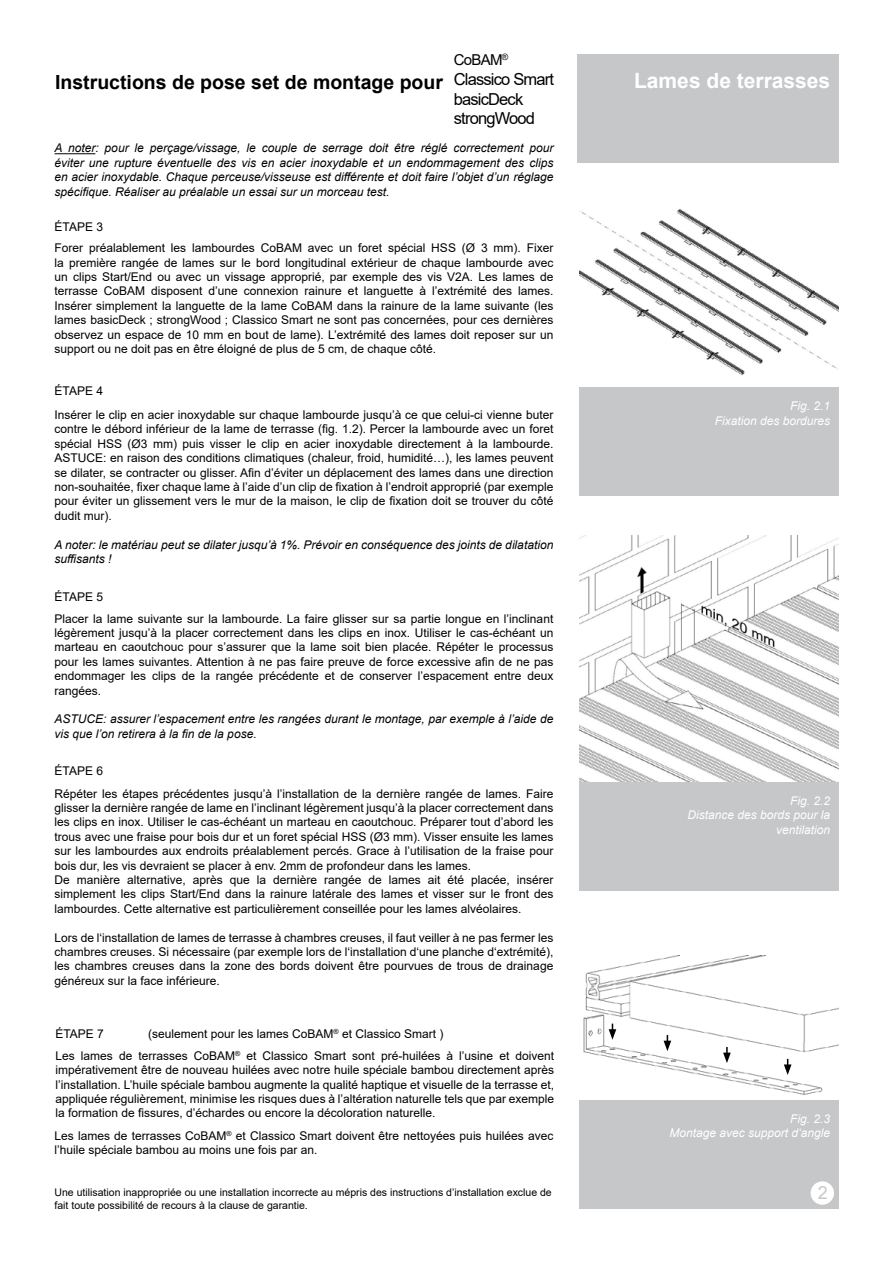
<style>
.page{position:relative;width:893px;height:1263px;background:#fff}
.page>*{position:absolute;margin:0;border:0;box-sizing:border-box;transform-origin:0 0}
.t1{font:700 21px "Arial";color:#fff}
.t2{font:700 19.5px "Arial";color:#000}
.t3{font:18px "Arial";color:#c6c7c8}
.t4{font:16.5px "Arial";letter-spacing:-.05em;color:#000}
.t5{font:15px "Arial";letter-spacing:-.05em;color:#000}
.t6{font:12px/14.4px "Arial";color:#000;text-align:justify}
.t7{font:italic 12px/14.4px "Arial";color:#000}
.t8{font:italic 12px/14.4px "Arial";color:#fff;text-align:right}
.t9{font:10.5px/12.6px "Arial";color:#000}
</style>
<div class="page">
<img style="left:579px;top:208px;width:260px;height:167px">
<div style="left:579px;top:387px;width:260px;height:109px;background:#c6c7c8"></div>
<img style="left:579px;top:536px;width:260px;height:246px">
<div style="left:579px;top:782px;width:260px;height:109px;background:#c6c7c8"></div>
<div style="left:579px;top:1100px;width:260px;height:109px;background:#c6c7c8"></div>
<div style="left:578px;top:54px;width:261px;height:109px;background:#c6c7c8"></div>
<div style="left:811px;top:1181px;width:23px;height:24px;background:#fff;border-radius:50%"></div>
<img style="left:583px;top:955px;width:256px;height:140px">
<svg style="left:609px;top:1023px;width:7px;height:17px"></svg>
<svg style="left:664px;top:1035px;width:7px;height:16px"></svg>
<svg style="left:723px;top:1047px;width:8px;height:16px"></svg>
<svg style="left:784px;top:1059px;width:7px;height:16px"></svg>
<hr style="left:55px;top:153px;width:40px;height:1px;background:#000">
<p class="t2" style="left:55px;top:69px;width:389px">Instructions de pose set de montage pour</p>
<p class="t5" style="left:454px;top:49px;width:56px">CoBAM<sup>®</sup></p>
<p class="t4" style="left:454px;top:68px;width:102px">Classico Smart</p>
<p class="t4" style="left:454px;top:87px;width:71px">basicDeck</p>
<p class="t4" style="left:454px;top:107px;width:83px">strongWood</p>
<p class="t7" style="left:55px;top:141px;width:500px;text-align:justify">A noter: pour le perçage/vissage, le couple de serrage doit être réglé correctement pour éviter une rupture éventuelle des vis en acier inoxydable et un endommagement des clips en acier inoxydable. Chaque perceuse/visseuse est différente et doit faire l’objet d’un réglage spécifique. Réaliser au préalable un essai sur un morceau test.</p>
<p class="t6" style="left:55px;top:219px;width:50px">ÉTAPE 3</p>
<p class="t6" style="left:55px;top:241px;width:500px">Forer préalablement les lambourdes CoBAM avec un foret spécial HSS (Ø 3 mm). Fixer la première rangée de lames sur le bord longitudinal extérieur de chaque lambourde avec un clips Start/End ou avec un vissage approprié, par exemple des vis V2A. Les lames de terrasse CoBAM disposent d’une connexion rainure et languette à l’extrémité des lames.<br>Insérer simplement la languette de la lame CoBAM dans la rainure de la lame suivante (les lames basicDeck ; strongWood ; Classico Smart ne sont pas concernées, pour ces dernières observez un espace de 10 mm en bout de lame). L’extrémité des lames doit reposer sur un support ou ne doit pas en être éloigné de plus de 5 cm, de chaque côté.</p>
<p class="t6" style="left:55px;top:384px;width:50px">ÉTAPE 4</p>
<p class="t6" style="left:55px;top:407px;width:500px">Insérer le clip en acier inoxydable sur chaque lambourde jusqu’à ce que celui-ci vienne buter contre le débord inférieur de la lame de terrasse (fig. 1.2). Percer la lambourde avec un foret spécial HSS (Ø3 mm) puis visser le clip en acier inoxydable directement à la lambourde.<br>ASTUCE: en raison des conditions climatiques (chaleur, froid, humidité…), les lames peuvent se dilater, se contracter ou glisser. Afin d’éviter un déplacement des lames dans une direction non-souhaitée, fixer chaque lame à l’aide d’un clip de fixation à l’endroit approprié (par exemple pour éviter un glissement vers le mur de la maison, le clip de fixation doit se trouver du côté dudit mur).</p>
<p class="t7" style="left:55px;top:537px;width:500px">A noter: le matériau peut se dilater jusqu’à 1%. Prévoir en conséquence des joints de dilatation suffisants !</p>
<p class="t6" style="left:55px;top:589px;width:50px">ÉTAPE 5</p>
<p class="t6" style="left:55px;top:611px;width:500px">Placer la lame suivante sur la lambourde. La faire glisser sur sa partie longue en l’inclinant légèrement jusqu’à la placer correctement dans les clips en inox. Utiliser le cas-échéant un marteau en caoutchouc pour s’assurer que la lame soit bien placée. Répéter le processus pour les lames suivantes. Attention à ne pas faire preuve de force excessive afin de ne pas endommager les clips de la rangée précédente et de conserver l’espacement entre deux rangées.</p>
<p class="t7" style="left:55px;top:712px;width:500px">ASTUCE: assurer l’espacement entre les rangées durant le montage, par exemple à l’aide de vis que l’on retirera à la fin de la pose.</p>
<p class="t6" style="left:55px;top:763px;width:50px">ÉTAPE 6</p>
<p class="t6" style="left:55px;top:786px;width:500px">Répéter les étapes précédentes jusqu’à l’installation de la dernière rangée de lames. Faire glisser la dernière rangée de lame en l’inclinant légèrement jusqu’à la placer correctement dans les clips en inox. Utiliser le cas-échéant un marteau en caoutchouc. Préparer tout d’abord les trous avec une fraise pour bois dur et un foret spécial HSS (Ø3 mm). Visser ensuite les lames sur les lambourdes aux endroits préalablement percés. Grace à l’utilisation de la fraise pour bois dur, les vis devraient se placer à env. 2mm de profondeur dans les lames.</p>
<p class="t6" style="left:55px;top:872px;width:500px">De manière alternative, après que la dernière rangée de lames ait été placée, insérer simplement les clips Start/End dans la rainure latérale des lames et visser sur le front des lambourdes. Cette alternative est particulièrement conseillée pour les lames alvéolaires.</p>
<p class="t6" style="left:55px;top:930px;width:500px">Lors de l‘installation de lames de terrasse à chambres creuses, il faut veiller à ne pas fermer les chambres creuses. Si nécessaire (par exemple lors de l‘installation d‘une planche d‘extrémité), les chambres creuses dans la zone des bords doivent être pourvues de trous de drainage généreux sur la face inférieure.</p>
<p class="t6" style="left:55px;top:1026px;width:50px">ÉTAPE 7</p>
<p class="t6" style="left:55px;top:1048px;width:500px">Les lames de terrasses CoBAM<sup>®</sup> et Classico Smart sont pré-huilées à l’usine et doivent impérativement être de nouveau huilées avec notre huile spéciale bambou directement après l’installation. L’huile spéciale bambou augmente la qualité haptique et visuelle de la terrasse et, appliquée régulièrement, minimise les risques dues à l’altération naturelle tels que par exemple la formation de fissures, d’échardes ou encore la décoloration naturelle.</p>
<p class="t6" style="left:148px;top:1026px;width:297px">(seulement pour les lames CoBAM<sup>®</sup> et Classico Smart )</p>
<p class="t6" style="left:55px;top:1128px;width:500px">Les lames de terrasses CoBAM<sup>®</sup> et Classico Smart doivent être nettoyées puis huilées avec l’huile spéciale bambou au moins une fois par an.</p>
<p class="t9" style="left:55px;top:1186px;width:499px">Une utilisation inappropriée ou une installation incorrecte au mépris des instructions d’installation exclue de fait toute possibilité de recours à la clause de garantie.</p>
<p class="t1" style="left:634px;top:66px;width:198px">Lames de terrasses</p>
<p class="t8" style="left:790px;top:399px;width:42px">Fig. 2.1</p>
<p class="t8" style="left:715px;top:414px;width:117px">Fixation des bordures</p>
<p class="t8" style="left:790px;top:793px;width:42px">Fig. 2.2</p>
<p class="t8" style="left:687px;top:808px;width:144px">Distance des bords pour la ventilation</p>
<p class="t8" style="left:790px;top:1112px;width:42px">Fig. 2.3</p>
<p class="t8" style="left:669px;top:1126px;width:162px">Montage avec support d‘angle</p>
<p class="t3" style="left:818px;top:1180px;width:12px">2</p>
</div>
